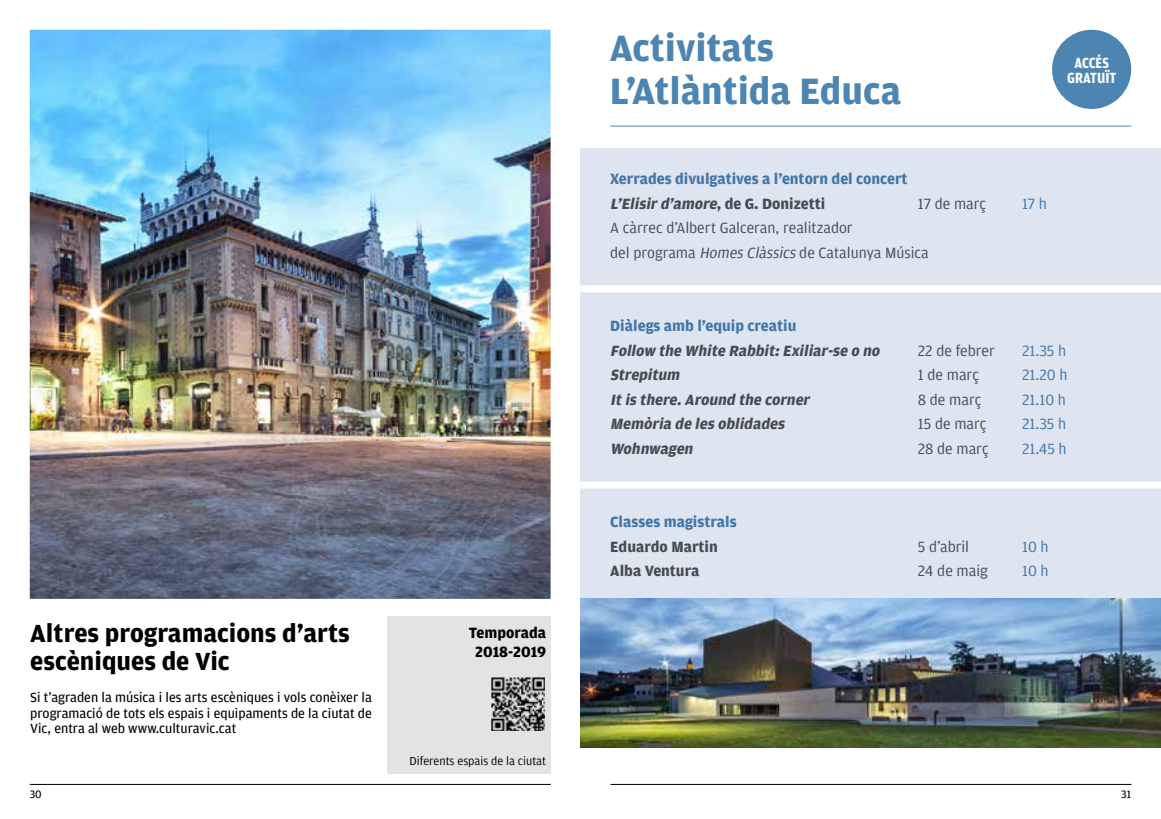
<style>
.page{position:relative;width:1161px;height:819px;background:#fff}
.page>*{position:absolute;margin:0;border:0;box-sizing:border-box;transform-origin:0 0}
.t1{font:700 38.85px/42.7px "Amplitude";color:#4d85b2}
.t2{font:700 26.25px/28px "Amplitude";color:#000}
.t3{font:15.75px/24.5px "Amplitude";color:#505456}
.t4{font:700 15.75px/24.5px "Amplitude";color:#4d85b2}
.t5{font:italic 700 15.75px "Amplitude";color:#505456}
.t6{font:15.75px "Amplitude";color:#4d85b2}
.t7{font:700 15.75px "Amplitude";color:#505456}
.t8{font:700 15.75px/19.2px "Amplitude";color:#000;text-align:center}
.t9{font:700 15.58px/15.6px "Amplitude Cond";color:#fff;text-align:center}
.t10{font:14px/15.8px "Amplitude";color:#000;text-align:justify}
.t11{font:12.25px "Amplitude";color:#000}
.t12{font:11.38px "Amplitude";color:#000}
.s1{font-style:italic;color:#505456}
.s2{color:#505456}
.s3{font-style:italic}
</style>
<div class="page">
<img style="left:30px;top:30px;width:521px;height:569px">
<div style="left:387px;top:616px;width:164px;height:158px;background:#e3e3e3"></div>
<img style="left:491px;top:677px;width:53px;height:53px">
<hr style="left:610px;top:784px;width:521px;height:1px;background:#000">
<hr style="left:30px;top:784px;width:521px;height:1px;background:#000">
<div style="left:580px;top:148px;width:581px;height:599px;background:#dee4f0"></div>
<div style="left:1052px;top:30px;width:79px;height:79px;background:#4d85b2;border-radius:50%"></div>
<hr style="left:610px;top:126px;width:521px;height:1px;background:#4d85b2">
<div style="left:580px;top:285px;width:581px;height:7px;background:#fff"></div>
<div style="left:580px;top:481px;width:581px;height:7px;background:#fff"></div>
<img style="left:580px;top:599px;width:581px;height:148px">
<h1 class="t1" style="left:610px;top:27px;width:293px">Activitats<br>L’Atlàntida Educa</h1>
<p class="t9" style="left:1067px;top:55px;width:51px">ACCÉS<br>GRATUÏT</p>
<p class="t4" style="left:610px;top:167px;width:299px">Xerrades divulgatives a l’entorn del concert<br><span class="s1">L’Elisir d’amore</span><span class="s2">, d e G . D o n i z e t t i</span></p>
<p class="t3" style="left:918px;top:191px;width:70px">17 de març</p>
<p class="t6" style="left:1022px;top:194px;width:26px">17 h</p>
<p class="t3" style="left:610px;top:216px;width:320px">A càrrec d’Albert Galceran, realitzador<br>del programa <span class="s3">Homes Clàssics</span> de Catalunya Música</p>
<p class="t4" style="left:610px;top:314px;width:188px">Diàlegs amb l’equip creatiu</p>
<p class="t5" style="left:610px;top:341px;width:274px">Follow the White Rabbit:Exiliar-se o no</p>
<p class="t3" style="left:918px;top:338px;width:79px">22 de febrer</p>
<p class="t6" style="left:1022px;top:341px;width:46px">21.35 h</p>
<p class="t5" style="left:610px;top:366px;width:74px">Strepitum</p>
<p class="t3" style="left:918px;top:363px;width:63px">1 de març</p>
<p class="t6" style="left:1022px;top:366px;width:47px">21.20 h</p>
<p class="t5" style="left:610px;top:390px;width:204px">It is there.Around the corner</p>
<p class="t3" style="left:918px;top:387px;width:65px">8 de març</p>
<p class="t6" style="left:1022px;top:390px;width:45px">21.10 h</p>
<p class="t5" style="left:610px;top:415px;width:179px">Memòria de les oblidades</p>
<p class="t3" style="left:918px;top:412px;width:70px">15 de març</p>
<p class="t6" style="left:1022px;top:415px;width:46px">21.35 h</p>
<p class="t5" style="left:610px;top:439px;width:87px">Wohnwagen</p>
<p class="t3" style="left:918px;top:436px;width:72px">28 de març</p>
<p class="t6" style="left:1022px;top:439px;width:46px">21.45 h</p>
<h2 class="t2" style="left:30px;top:619px;width:321px">Altres programacions d’arts escèniques de Vic</h2>
<p class="t10" style="left:30px;top:689px;width:343px">Si t’agraden la música i les arts escèniques i vols conèixer la programació de tots els espais i equipaments de la ciutat de Vic, entra al web www.culturavic.cat</p>
<p class="t8" style="left:469px;top:623px;width:79px">Temporada<br>2018-2019</p>
<p class="t11" style="left:410px;top:754px;width:138px">Diferents espais de la ciutat</p>
<p class="t4" style="left:610px;top:510px;width:128px">Classes magistrals</p>
<p class="t7" style="left:610px;top:537px;width:109px">Eduardo Martin</p>
<p class="t3" style="left:918px;top:534px;width:53px">5 d’abril</p>
<p class="t6" style="left:1022px;top:537px;width:28px">10 h</p>
<p class="t7" style="left:610px;top:562px;width:91px">Alba Ventura</p>
<p class="t3" style="left:918px;top:559px;width:72px">24 de maig</p>
<p class="t6" style="left:1022px;top:562px;width:28px">10 h</p>
<p class="t12" style="left:30px;top:788px;width:14px">30</p>
<p class="t12" style="left:1121px;top:788px;width:11px">31</p>
</div>
